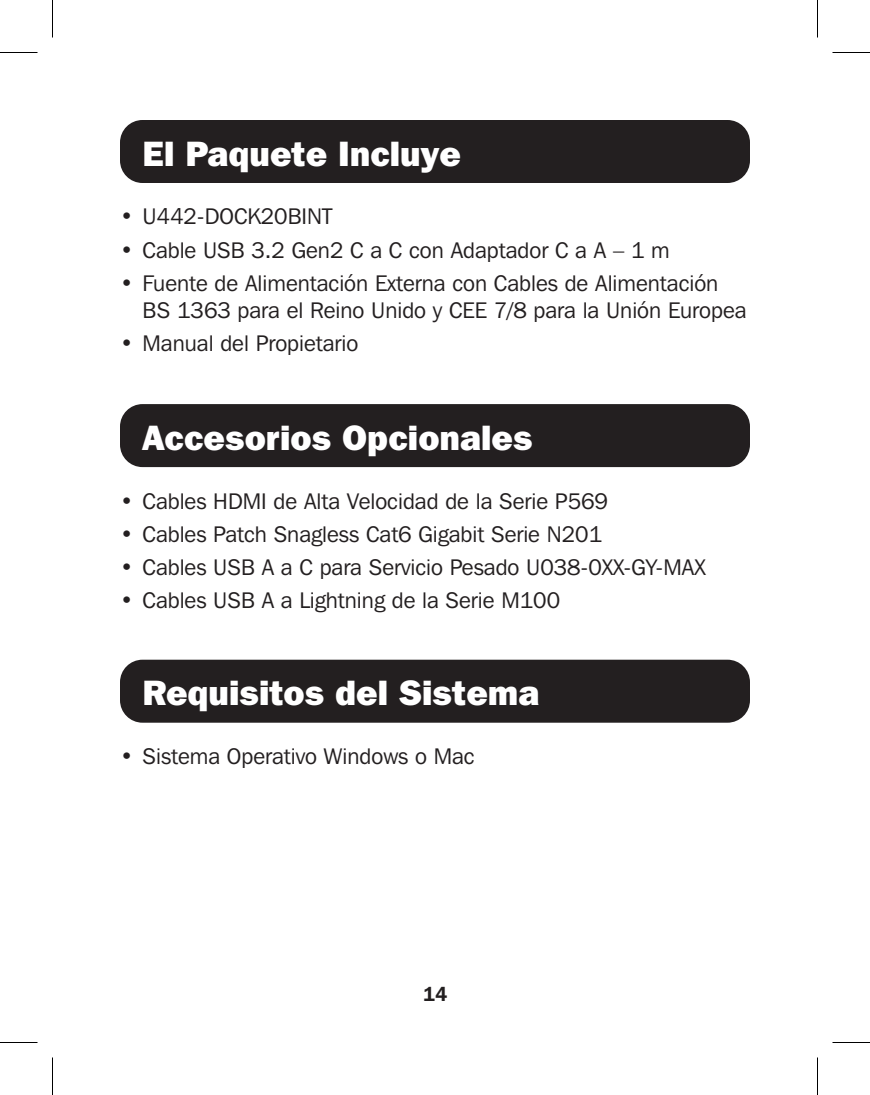
<style>
.page{position:relative;width:870px;height:1095px;background:#fff}
.page>*{position:absolute;margin:0;border:0;box-sizing:border-box;transform-origin:0 0}
.t1{font:800 35px "Franklin Gothic IT Cby BT";color:#fff}
.t2{font:22.5px/27px "Franklin Gothic IT Cby BT";color:#231f20}
.t3{font:600 20px "Franklin Gothic IT Cby BT";color:#231f20}
</style>
<div class="page">
<div style="left:120px;top:120px;width:630px;height:63px;background:#231f20;border-radius:22px"></div>
<div style="left:120px;top:404px;width:630px;height:63px;background:#231f20;border-radius:22px"></div>
<div style="left:120px;top:660px;width:630px;height:63px;background:#231f20;border-radius:22px"></div>
<hr style="left:0;top:52px;width:38px;height:1px;background:#000">
<hr style="left:832px;top:52px;width:38px;height:1px;background:#000">
<hr style="left:0;top:1042px;width:38px;height:1px;background:#000">
<hr style="left:832px;top:1042px;width:38px;height:1px;background:#000">
<hr style="left:52px;top:0;width:1px;height:38px;background:#000">
<hr style="left:52px;top:1058px;width:1px;height:37px;background:#000">
<hr style="left:817px;top:0;width:1px;height:38px;background:#000">
<hr style="left:817px;top:1058px;width:1px;height:37px;background:#000">
<p class="t1" style="left:142px;top:131px;width:320px">El Paquete Incluye</p>
<p class="t2" style="left:120px;top:203px;width:214px">• U442-DOCK20BINT</p>
<p class="t2" style="left:120px;top:236px;width:551px">• Cable USB 3.2 Gen2 C a C con Adaptador C a A – 1 m</p>
<p class="t2" style="left:142px;top:269px;width:606px;text-indent:-22px">• Fuente de Alimentación Externa con Cables de Alimentación<br>BS 1363 para el Reino Unido y CEE 7/8 para la Unión Europea</p>
<p class="t2" style="left:120px;top:330px;width:240px">• Manual del Propietario</p>
<p class="t1" style="left:142px;top:415px;width:392px">Accesorios Opcionales</p>
<p class="t2" style="left:120px;top:487px;width:489px">• Cables HDMI de Alta Velocidad de la Serie P569</p>
<p class="t2" style="left:120px;top:520px;width:484px">• Cables Patch Snagless Cat6 Gigabit Serie N201</p>
<p class="t2" style="left:120px;top:554px;width:587px">• Cables USB A a C para Servicio Pesado U038-0XX-GY-MAX</p>
<p class="t2" style="left:120px;top:587px;width:442px">• Cables USB A a Lightning de la Serie M100</p>
<p class="t1" style="left:142px;top:671px;width:399px">Requisitos del Sistema</p>
<p class="t2" style="left:120px;top:743px;width:356px">• Sistema Operativo Windows o Mac</p>
<p class="t3" style="left:423px;top:981px;width:26px">14</p>
</div>
